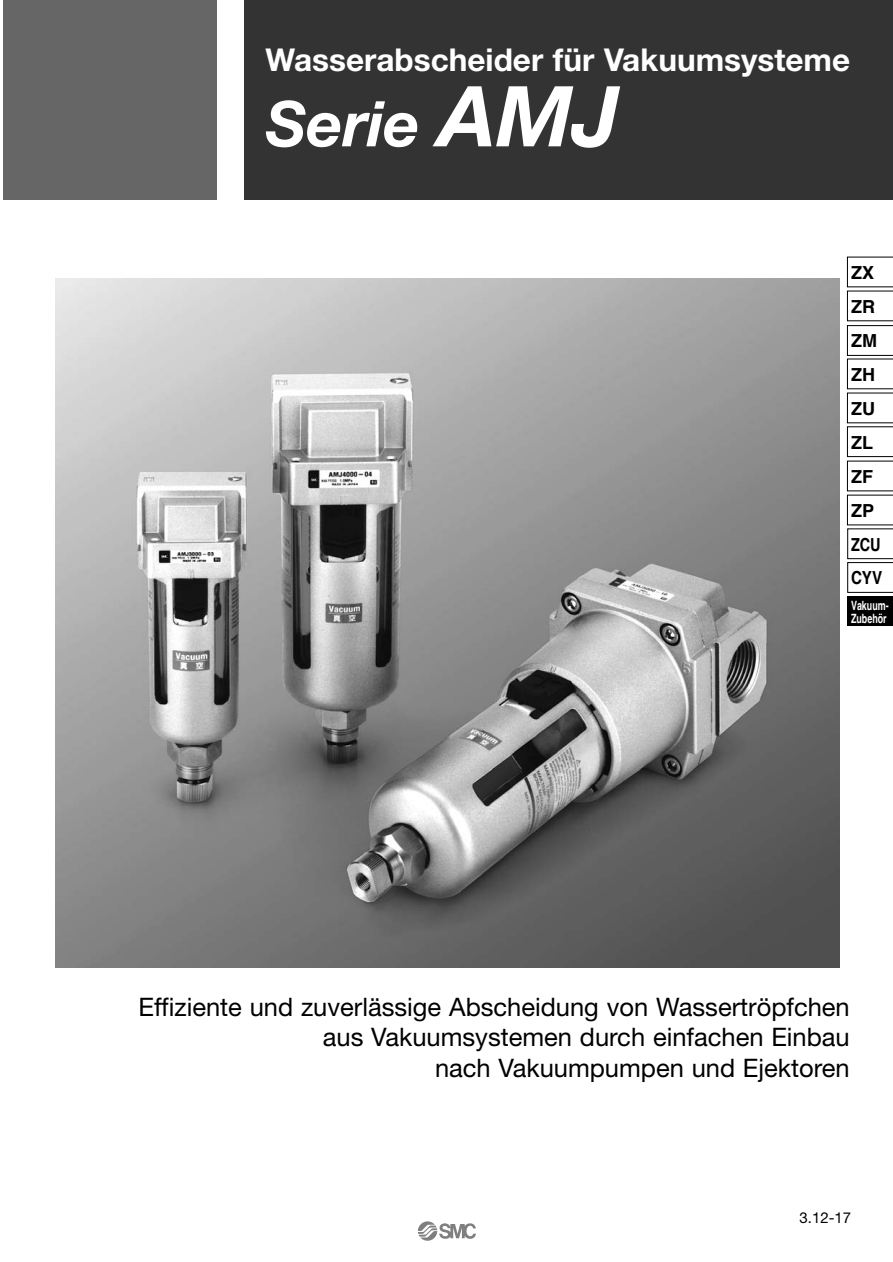
<style>
.page{position:relative;width:893px;height:1262px;background:#fff}
.page>*{position:absolute;margin:0;border:0;box-sizing:border-box;transform-origin:0 0}
.t1{font:italic 700 63px "Helvetica Neue";color:#fff}
.t2{font:700 31.5px "Helvetica Neue";color:#fff}
.t3{font:25.5px/30.8px "Helvetica Neue";color:#000;text-align:right}
.t4{font:700 18px/33.9px "Helvetica";color:#000}
.t5{font:15px "Helvetica Neue";color:#000}
.t6{font:700 12.75px/12.8px "Helvetica";color:#fff;scale:.7 1}
.s1{font-size:84px}
</style>
<div class="page">
<div style="left:847px;top:596px;width:45px;height:30px;background:#000"></div>
<svg style="left:847px;top:257px;width:45px;height:335px"></svg>
<svg style="left:418px;top:1221px;width:58px;height:19px"></svg>
<img style="left:55px;top:278px;width:784px;height:689px">
<div style="left:3px;top:0;width:214px;height:200px;background:#666"></div>
<div style="left:244px;top:0;width:648px;height:200px;background:#333"></div>
<p class="t2" style="left:265px;top:41px;width:586px">Wasserabscheider für Vakuumsysteme</p>
<h1 class="t1" style="left:265px;top:85px;width:355px">Serie <span class="s1">AMJ</span></h1>
<p class="t4" style="left:851px;top:257px;width:33px">ZX<br>ZR<br>ZM<br>ZH<br>ZU<br>ZL<br>ZF<br>ZP<br>ZCU<br>CYV</p>
<p class="t6" style="left:851px;top:600px;width:55px">Vakuum-<br>Zubehör</p>
<p class="t3" style="left:138px;top:990px;width:712px">Effiziente und zuverlässige Abscheidung von Wassertröpfchen aus Vakuumsystemen durch einfachen Einbau<br>nach Vakuumpumpen und Ejektoren</p>
<p class="t5" style="left:799px;top:1209px;width:53px">3.12-17</p>
</div>
